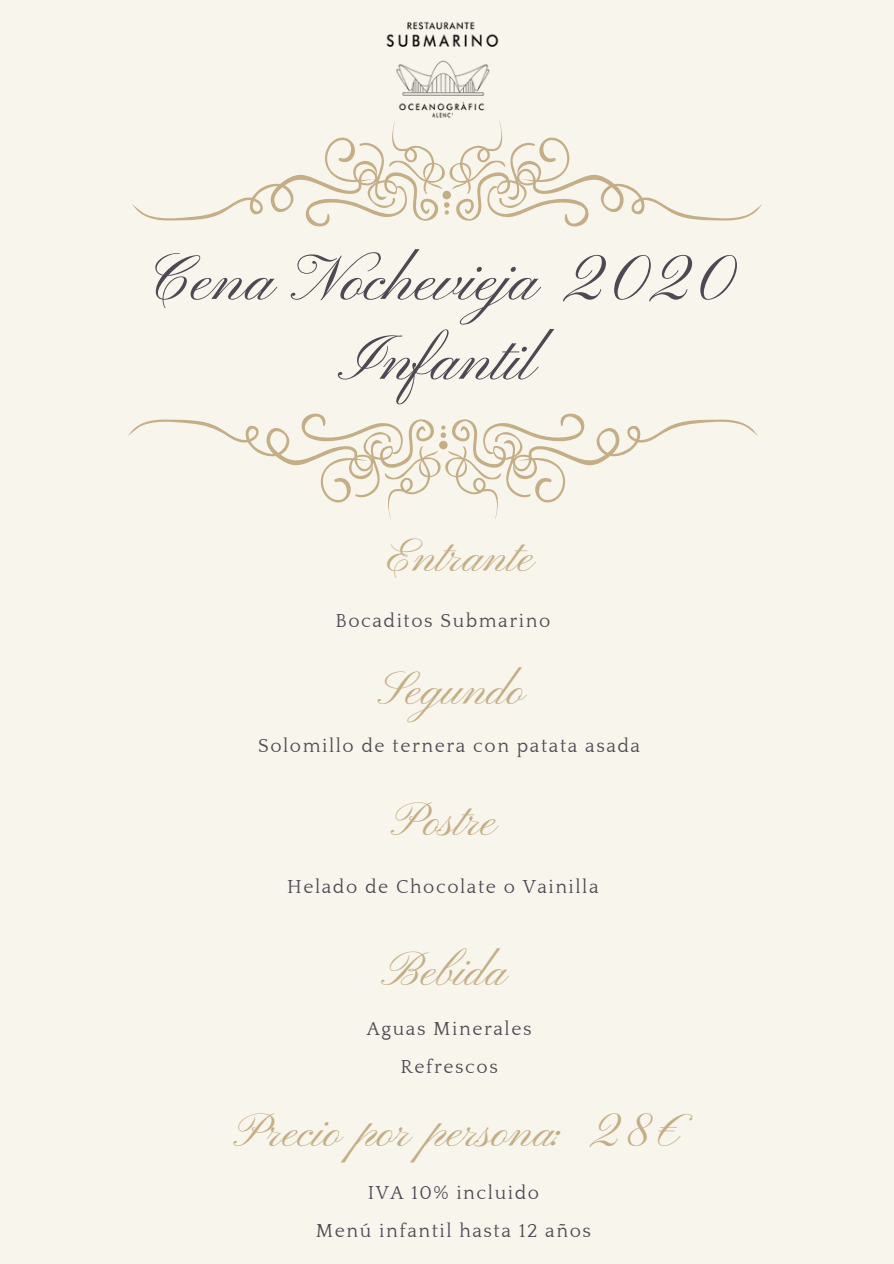
<style>
.page{position:relative;width:894px;height:1264px;background:#fff}
.page>*{position:absolute;margin:0;border:0;box-sizing:border-box;transform-origin:0 0}
.t1{font:64.95px/79.8px "Pinyon Script";color:#4c4953;text-align:center}
.t2{font:47.55px "Pinyon Script";color:#c4ae85}
.t3{font:19.35px/38.4px "Quattrocento";letter-spacing:.08em;color:#4c4953;text-align:center}
</style>
<div class="page">
<div style="left:0;top:0;width:893px;height:1263px;background:#f8f5ec"></div>
<svg style="left:128px;top:413px;width:629px;height:106px"></svg>
<svg style="left:132px;top:125px;width:630px;height:102px"></svg>
<img style="left:386px;top:21px;width:115px;height:104px">
<h1 class="t1" style="left:151px;top:244px;width:585px">Cena Nochevieja 2020<br>Infantil</h1>
<h2 class="t2" style="left:388px;top:530px;width:149px">Entrante</h2>
<p class="t3" style="left:335px;top:602px;width:216px">Bocaditos Submarino</p>
<h2 class="t2" style="left:380px;top:662px;width:148px">Segundo</h2>
<p class="t3" style="left:258px;top:727px;width:383px">Solomillo de ternera con patata asada</p>
<h2 class="t2" style="left:396px;top:794px;width:104px">Postre</h2>
<p class="t3" style="left:287px;top:867px;width:313px">Helado de Chocolate o Vainilla</p>
<h2 class="t2" style="left:385px;top:944px;width:124px">Bebida</h2>
<p class="t3" style="left:367px;top:1009px;width:166px">Aguas Minerales<br>Refrescos</p>
<h2 class="t2" style="left:239px;top:1104px;width:447px">Precio por persona: 28€</h2>
<p class="t3" style="left:316px;top:1173px;width:276px">IVA 10% incluido<br>Menú infantil hasta 12 años</p>
</div>
